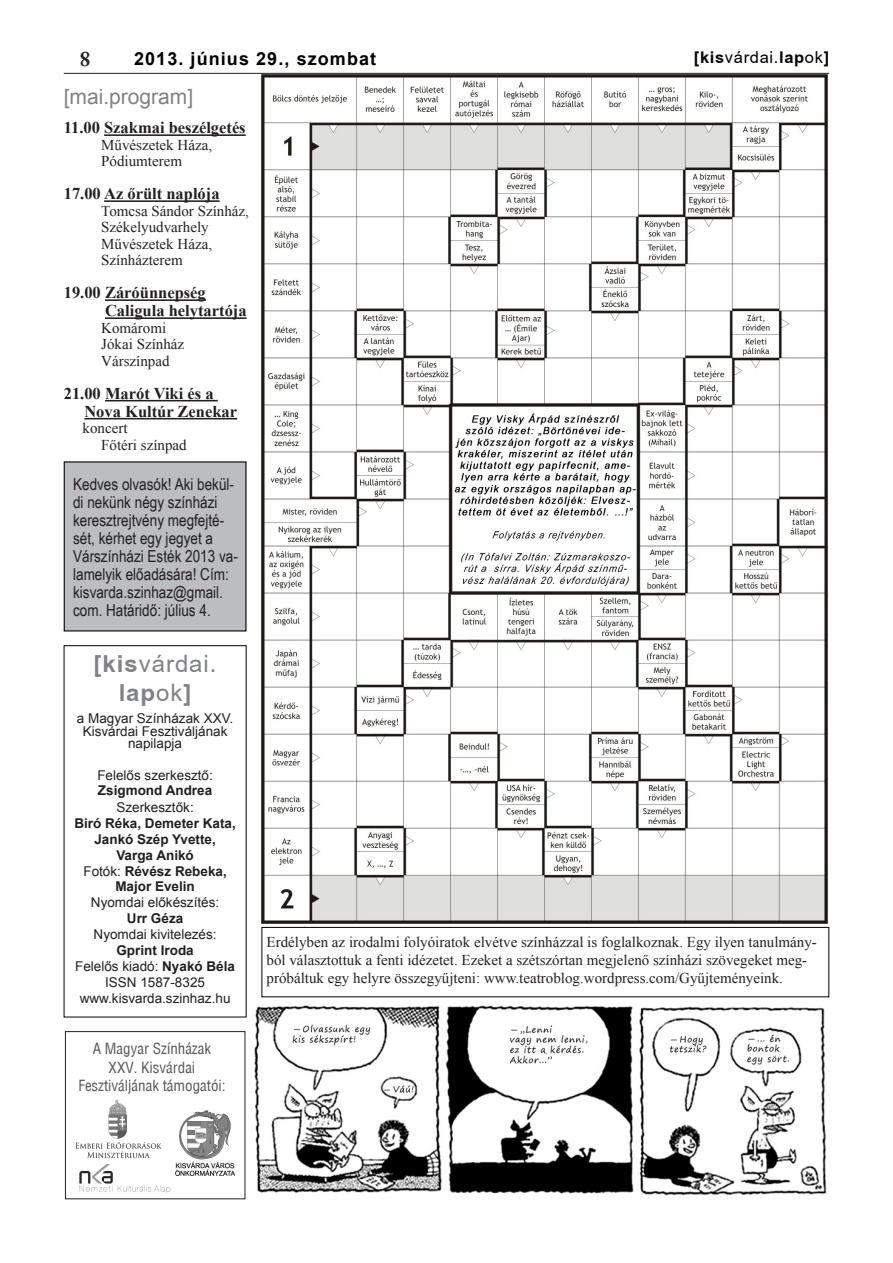
<style>
.page{position:relative;width:893px;height:1263px;background:#fff}
.page>*{position:absolute;margin:0;border:0;box-sizing:border-box;transform-origin:0 0}
.t1{font:24px/28.8px "H Arial";letter-spacing:.04em;color:#808285;text-align:center}
.t2{font:21px "Arial";color:#808285}
.t3{font:700 21px "Adobe Caslon Pro";color:#231f20}
.t4{font:700 18px "Arial";letter-spacing:.06em;color:#000}
.t5{font:16.5px/18px "Arial Narrow";color:#231f20}
.t6{font:700 16.5px/18px "Times New Roman";color:#231f20}
.t7{font:16.5px "H Arial";letter-spacing:.04em;color:#000}
.t8{font:15px/16.5px "Times New Roman";color:#231f20}
.t9{font:15px/19.8px "H Switzerland Condensed";color:#57585a;text-align:center}
.t10{font:13.5px/15.9px "Arial";color:#231f20;text-align:center}
.t11{font:700 13.5px/15.9px "Arial";color:#231f20;text-align:center}
.s1{font-weight:700}
.s2{font-weight:400}
</style>
<div class="page">
<hr style="left:64px;top:73px;width:765px;height:1px;background:#231f20">
<hr style="left:104px;top:134px;width:142px;height:2px;background:#231f20">
<hr style="left:104px;top:200px;width:116px;height:2px;background:#231f20">
<hr style="left:105px;top:299px;width:101px;height:2px;background:#231f20">
<hr style="left:105px;top:317px;width:142px;height:2px;background:#231f20">
<hr style="left:105px;top:400px;width:113px;height:1px;background:#231f20">
<hr style="left:84px;top:418px;width:153px;height:1px;background:#231f20">
<img style="left:261px;top:75px;width:567px;height:848px">
<div style="left:261px;top:927px;width:568px;height:70px;border:1px solid #000"></div>
<img style="left:254px;top:1005px;width:573px;height:191px">
<div style="left:65px;top:1031px;width:180px;height:168px;border:1px solid #231f20"></div>
<img style="left:76px;top:1101px;width:86px;height:58px">
<img style="left:79px;top:1164px;width:92px;height:29px">
<img style="left:175px;top:1111px;width:59px;height:65px">
<div style="left:64px;top:461px;width:183px;height:170px;background:#bcbdc0"></div>
<h2 class="t3" style="left:80px;top:47px;width:12px">8</h2>
<p class="t4" style="left:134px;top:46px;width:244px">2013. június 29., szombat</p>
<p class="t7" style="left:694px;top:49px;width:137px"><span class="s1">[kis</span>várdai.<span class="s1">lap</span>ok<span class="s1">]</span></p>
<h2 class="t2" style="left:64px;top:82px;width:131px">[mai.program]</h2>
<p class="t6" style="left:64px;top:118px;width:183px">11.00 Szakmai beszélgetés</p>
<p class="t8" style="left:101px;top:136px;width:112px">Művészetek Háza,<br>Pódiumterem</p>
<p class="t6" style="left:64px;top:184px;width:157px">17.00 Az őrült naplója</p>
<p class="t8" style="left:101px;top:202px;width:149px">Tomcsa Sándor Színház,<br>Székelyudvarhely<br>Művészetek Háza,<br>Színházterem</p>
<p class="t6" style="left:105px;top:283px;width:143px;text-indent:-41px">19.00 Záróünnepség<br>Caligula helytartója</p>
<p class="t8" style="left:101px;top:319px;width:84px">Komáromi<br>Jókai Színház<br>Várszínpad</p>
<p class="t6" style="left:84px;top:384px;width:154px;text-indent:-21px">21.00 Marót Viki és a<br>Nova Kultúr Zenekar</p>
<p class="t8" style="left:101px;top:420px;width:87px;text-indent:-19px">koncert<br>Főtéri színpad</p>
<p class="t5" style="left:73px;top:475px;width:166px">Kedves olvasók! Aki bekül&shy;di nekünk négy színházi keresztrejtvény megfejté&shy;sét, kérhet egy jegyet a<br>Várszínházi Esték 2013 va&shy;lamelyik előadására! Cím: kisvarda.szinhaz@gmail. com. Határidő: július 4.</p>
<h1 class="t1" style="left:94px;top:649px;width:124px"><span class="s1">[kis</span>várdai. <span class="s1">lap</span>ok<span class="s1">]</span></h1>
<p class="t10" style="left:77px;top:711px;width:158px;line-height:13.5px">a Magyar Színházak XXV.<br>Kisvárdai Fesztiváljának</p>
<p class="t10" style="left:128px;top:736px;width:56px">napilapja</p>
<p class="t10" style="left:97px;top:768px;width:117px">Felelős szerkesztő:</p>
<p class="t11" style="left:98px;top:783px;width:116px">Zsigmond Andrea</p>
<p class="t10" style="left:116px;top:799px;width:79px">Szerkesztők:</p>
<p class="t11" style="left:74px;top:815px;width:163px">Biró Réka, Demeter Kata,<br>Jankó Szép Yvette,<br>Varga Anikó<br><span class="s2">Fotók:</span> Révész Rebeka,<br>Major Evelin</p>
<p class="t10" style="left:91px;top:895px;width:130px">Nyomdai előkészítés:</p>
<p class="t11" style="left:127px;top:911px;width:58px">Urr Géza</p>
<p class="t10" style="left:94px;top:926px;width:125px">Nyomdai kivitelezés:</p>
<p class="t10" style="left:75px;top:942px;width:161px"><span class="s1">Gprint Iroda<br></span>Felelős kiadó: <span class="s1">Nyakó Béla<br></span>ISSN 1587-8325 www.kisvarda.szinhaz.hu</p>
<p class="t9" style="left:93px;top:1038px;width:120px">A Magyar Színházak<br>XXV. Kisvárdai</p>
<p class="t9" style="left:78px;top:1076px;width:149px">Fesztiváljának támogatói:</p>
<p class="t8" style="left:266px;top:932px;width:552px;line-height:18px">Erdélyben az irodalmi folyóiratok elvétve színházzal is foglalkoznak. Egy ilyen tanulmány&shy;ból választottuk a fenti idézetet. Ezeket a szétszórtan megjelenő színházi szövegeket meg&shy;próbáltuk egy helyre összegyűjteni: www.teatroblog.wordpress.com/Gyűjteményeink.</p>
</div>
